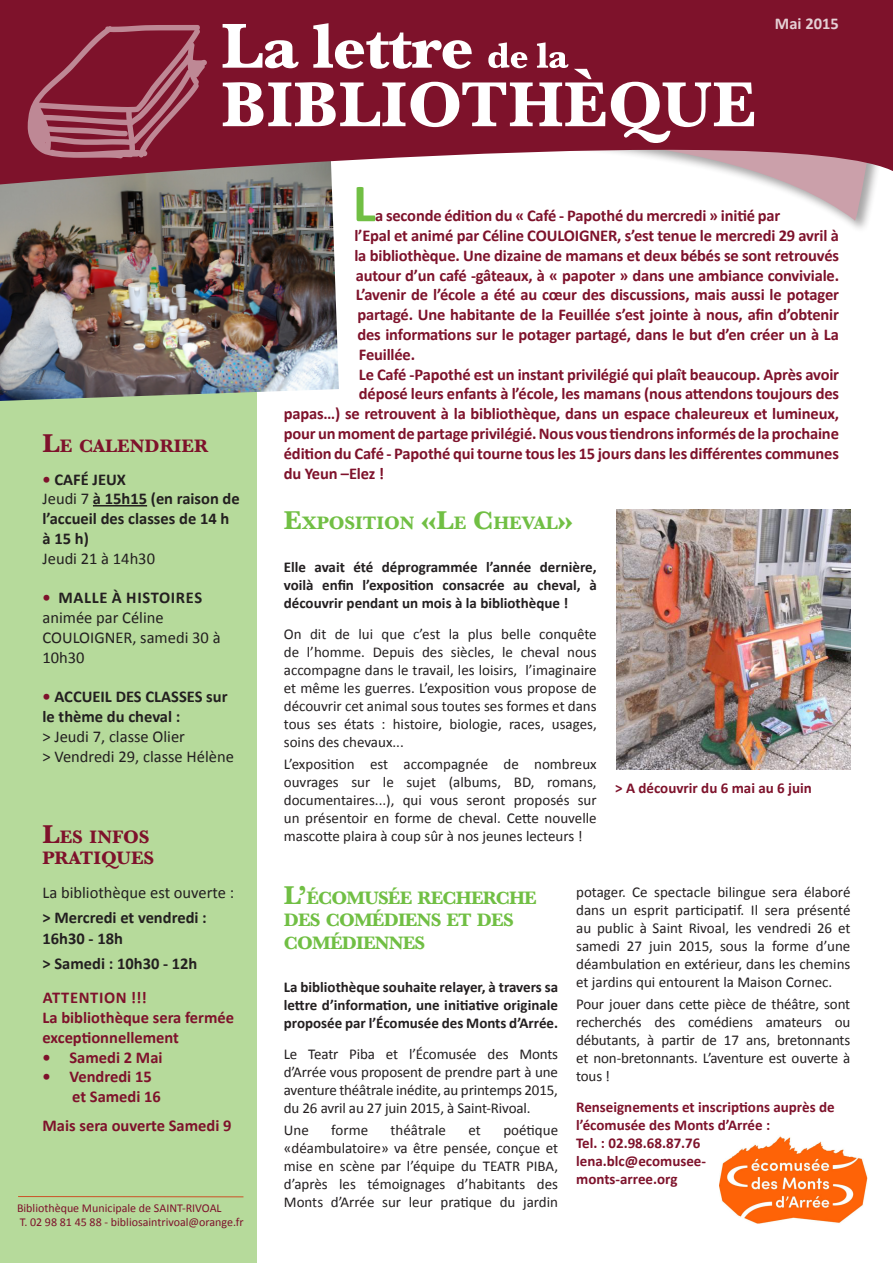
<style>
.page{position:relative;width:893px;height:1263px;background:#fff}
.page>*{position:absolute;margin:0;border:0;box-sizing:border-box;transform-origin:0 0}
.t1{font:700 54px "Calibri";color:#71bf44}
.t2{font:700 18.9px/22.5px "Baskerville";letter-spacing:-.045em;color:#71bf44}
.t3{font:700 18.9px "Baskerville";color:#7e122b}
.t4{font:700 18.9px "Baskerville";color:#71bf44}
.t5{font:700 16.5px/19.8px "Calibri";letter-spacing:-.01em;color:#7e122b}
.t6{font:700 16.5px/19.8px "Calibri";color:#231f20}
.t7{font:16.5px/19.8px "Calibri";color:#231f20}
.t8{font:700 16.5px "Calibri";letter-spacing:.04em;color:#7e122b}
.t9{font:700 16.5px "Calibri";color:#e5d0d5}
.t10{font:15px/18px "Calibri";color:#231f20;text-align:justify}
.t11{font:700 15px/18px "Calibri";color:#231f20;text-align:justify}
.t12{font:700 15px/18px "Calibri";color:#7e122b}
.t13{font:12px "Calibri";color:#7e122b}
.s1{font-size:27px}
.s2{color:#7e122b}
.s3{font-weight:400}
.s4{font-weight:700;color:#7e122b}
.s5{font-weight:700}
</style>
<div class="page">
<div style="left:0;top:128px;width:256px;height:1135px;background:#b6da9b"></div>
<img style="left:0;top:217px;width:339px;height:184px">
<svg style="left:0;top:0;width:893px;height:217px;fill:#7e122b"></svg>
<hr style="left:93px;top:505px;width:54px;height:1px;background:#231f20">
<svg style="left:223px;top:23px;width:531px;height:120px"></svg>
<hr style="left:18px;top:1196px;width:225px;height:1px;background:#cc5127">
<img style="left:720px;top:1136px;width:148px;height:88px">
<img style="left:617px;top:510px;width:233px;height:260px">
<div style="left:28px;top:23px;width:179px;height:135px;background:#7e122b"></div>
<p class="t9" style="left:775px;top:14px;width:65px">Mai 2015</p>
<p class="t3" style="left:43px;top:435px;width:167px"><span class="s1">L</span>E CALENDRIER</p>
<p class="t6" style="left:43px;top:468px;width:85px"><span class="s2">•</span> CAFÉ JEUX</p>
<p class="t6" style="left:43px;top:488px;width:199px"><span class="s3">Jeudi 7</span> à 15h15 (en raison de l’accueil des classes de 14 h à 15 h)</p>
<p class="t7" style="left:43px;top:548px;width:114px">Jeudi 21 à 14h30</p>
<p class="t7" style="left:43px;top:587px;width:180px"><span class="s4">•</span> <span class="s5">MALLE À HISTOIRES </span>animée par Céline<br>COULOIGNER, samedi 30 à<br>10h30</p>
<p class="t6" style="left:43px;top:686px;width:186px"><span class="s2">•</span> ACCUEIL DES CLASSES sur le thème du cheval :</p>
<p class="t7" style="left:43px;top:726px;width:144px">&gt; Jeudi 7, classe Olier</p>
<p class="t7" style="left:43px;top:746px;width:193px">&gt; Vendredi 29, classe Hélène</p>
<p class="t3" style="left:43px;top:826px;width:108px"><span class="s1">L</span>ES INFOS</p>
<p class="t3" style="left:43px;top:847px;width:113px">PRATIQUES</p>
<p class="t7" style="left:43px;top:882px;width:193px">La bibliothèque est ouverte :</p>
<p class="t6" style="left:43px;top:907px;width:166px">&gt; Mercredi et vendredi :</p>
<p class="t6" style="left:43px;top:928px;width:82px">16h30 - 18h</p>
<p class="t6" style="left:43px;top:953px;width:156px">&gt; Samedi : 10h30 - 12h</p>
<p class="t8" style="left:43px;top:987px;width:106px">ATTENTION !!!</p>
<p class="t5" style="left:43px;top:1007px;width:193px">La bibliothèque sera fermée exceptionnellement</p>
<p class="t5" style="left:43px;top:1046px;width:122px">• Samedi 2 Mai</p>
<p class="t5" style="left:43px;top:1066px;width:111px">• Vendredi 15</p>
<p class="t5" style="left:72px;top:1086px;width:90px">et Samedi 16</p>
<p class="t5" style="left:43px;top:1114px;width:190px">Mais sera ouverte Samedi 9</p>
<p class="t13" style="left:17px;top:1200px;width:206px">Bibliothèque Municipale de SAINT-RIVOAL</p>
<p class="t13" style="left:20px;top:1215px;width:226px">T. 02 98 81 45 88 - bibliosaintrivoal@orange.fr</p>
<p class="t1" style="left:353px;top:170px;width:24px">L</p>
<p class="t5" style="left:354px;top:205px;width:486px;text-indent:21px">a seconde édition du « Café - Papothé du mercredi » initié par<br>l’Epal et animé par Céline COULOIGNER, s’est tenue le mercredi 29 avril à la bibliothèque. Une dizaine de mamans et deux bébés se sont retrouvés autour d’un café -gâteaux, à « papoter » dans une ambiance conviviale.<br>L’avenir de l’école a été au cœur des discussions, mais aussi le potager partagé. Une habitante de la Feuillée s’est jointe à nous, afin d’obtenir des informations sur le potager partagé, dans le but d’en créer un à La Feuillée.</p>
<p class="t5" style="left:359px;top:363px;width:482px">Le Café -Papothé est un instant privilégié qui plaît beaucoup. Après avoir</p>
<p class="t5" style="left:359px;top:383px;width:482px">déposé leurs enfants à l’école, les mamans (nous attendons toujours des</p>
<p class="t5" style="left:284px;top:403px;width:557px">papas…) se retrouvent à la bibliothèque, dans un espace chaleureux et lumineux,</p>
<p class="t5" style="left:284px;top:423px;width:557px">pour un moment de partage privilégié. Nous vous tiendrons informés de la prochaine</p>
<p class="t5" style="left:284px;top:443px;width:557px">édition du Café - Papothé qui tourne tous les 15 jours dans les différentes communes</p>
<p class="t5" style="left:284px;top:462px;width:102px">du Yeun –Elez !</p>
<p class="t4" style="left:284px;top:511px;width:291px"><span class="s1">E</span>XPOSITION <span class="s1">«L</span>E <span class="s1">C</span> HEVAL<span class="s1">»</span></p>
<p class="t11" style="left:284px;top:557px;width:314px">Elle avait été déprogrammée l’année dernière, voilà enfin l’exposition consacrée au cheval, à découvrir pendant un mois à la bibliothèque !</p>
<p class="t10" style="left:284px;top:624px;width:314px">On dit de lui que c’est la plus belle conquête de l’homme. Depuis des siècles, le cheval nous accompagne dans le travail, les loisirs, l’imaginaire et même les guerres. L’exposition vous propose de découvrir cet animal sous toutes ses formes et dans tous ses états : histoire, biologie, races, usages, soins des chevaux...</p>
<p class="t10" style="left:284px;top:754px;width:314px">L’exposition est accompagnée de nombreux ouvrages sur le sujet (albums, BD, romans, documentaires...), qui vous seront proposés sur un présentoir en forme de cheval. Cette nouvelle mascotte plaira à coup sûr à nos jeunes lecteurs !</p>
<p class="t12" style="left:615px;top:778px;width:198px">&gt; A découvrir du 6 mai au 6 juin</p>
<p class="t2" style="left:284px;top:886px;width:255px"><span class="s1">L’</span>ÉCOMUSÉE RECHERCHE<br>DES COMÉDIENS ET DES<br>COMÉDIENNES</p>
<p class="t11" style="left:284px;top:978px;width:276px">La bibliothèque souhaite relayer, à travers sa lettre d’information, une initiative originale proposée par l’Écomusée des Monts d’Arrée.</p>
<p class="t10" style="left:284px;top:1044px;width:276px">Le Teatr Piba et l’Écomusée des Monts d’Arrée vous proposent de prendre part à une aventure théâtrale inédite, au printemps 2015, du 26 avril au 27 juin 2015, à Saint-Rivoal.</p>
<p class="t10" style="left:284px;top:1121px;width:26px">Une</p>
<p class="t10" style="left:331px;top:1121px;width:38px">forme</p>
<p class="t10" style="left:391px;top:1121px;width:57px">théâtrale</p>
<p class="t10" style="left:468px;top:1121px;width:14px">et</p>
<p class="t10" style="left:284px;top:1121px;width:276px;text-indent:220px">poétique «déambulatoire» va être pensée, conçue et mise en scène par l’équipe du TEATR PIBA, d’après les témoignages d’habitants des Monts d’Arrée sur leur pratique du jardin</p>
<p class="t10" style="left:576px;top:882px;width:276px">potager. Ce spectacle bilingue sera élaboré dans un esprit participatif. Il sera présenté au public à Saint Rivoal, les vendredi 26 et samedi 27 juin 2015, sous la forme d’une déambulation en extérieur, dans les chemins et jardins qui entourent la Maison Cornec.</p>
<p class="t10" style="left:576px;top:994px;width:276px">Pour jouer dans cette pièce de théâtre, sont recherchés des comédiens amateurs ou débutants, à partir de 17 ans, bretonnants et non-bretonnants. L’aventure est ouverte à tous !</p>
<p class="t12" style="left:576px;top:1097px;width:260px">Renseignements et inscriptions auprès de l’écomusée des Monts d’Arrée :</p>
<p class="t12" style="left:576px;top:1133px;width:126px">Tel. : 02.98.68.87.76</p>
<p class="t12" style="left:576px;top:1151px;width:131px">lena.blc@ecomusee&shy;monts-arree.org</p>
</div>
